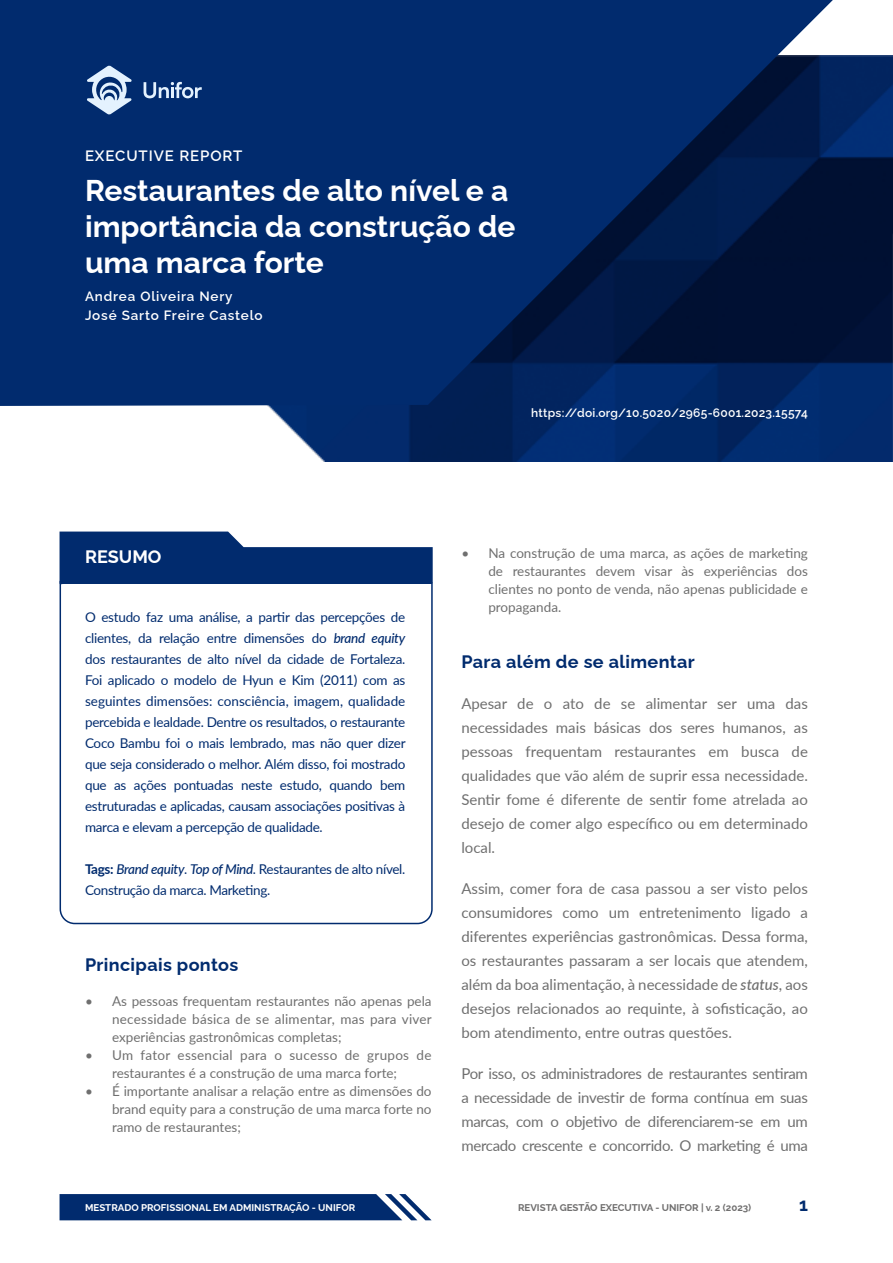
<style>
.page{position:relative;width:893px;height:1263px;background:#fff}
.page>*{position:absolute;margin:0;border:0;box-sizing:border-box;transform-origin:0 0}
.t1{font:700 30px/36px "Raleway";color:#fff}
.t2{font:700 18px "Raleway";letter-spacing:.02em;color:#012b6e}
.t3{font:700 18px "Raleway";color:#fff}
.t4{font:15px/24px "Lato";color:#6f6f6f;text-align:justify}
.t5{font:600 15px "Raleway";letter-spacing:.06em;color:#fff}
.t6{font:13.5px/21px "Lato";letter-spacing:-.025em;color:#012b6e;text-align:justify}
.t7{font:13.5px/18px "Lato";color:#6f6f6f;text-align:justify}
.t8{font:600 13.5px/19.5px "Raleway";letter-spacing:.06em;color:#fff}
.t9{font:600 12px "Raleway";letter-spacing:.02em;color:#fff}
.t10{font:700 9.75px "Raleway";color:#fff}
.t11{font:700 9.75px "Raleway";color:#706f6f}
.s1{font-weight:500;font-style:italic}
.s2{font-weight:700}
</style>
<div class="page">
<img style="left:267px;top:55px;width:626px;height:407px">
<svg style="left:0;top:0;width:843px;height:406px;background:#022764"></svg>
<svg style="left:60px;top:1194px;width:372px;height:26px;background:#153c79"></svg>
<svg style="left:86px;top:65px;width:46px;height:50px;background:#6a87b0"></svg>
<svg style="left:144px;top:82px;width:58px;height:16px"></svg>
<svg style="left:59px;top:578px;width:374px;height:347px"></svg>
<svg style="left:60px;top:531px;width:373px;height:52px"></svg>
<p class="t5" style="left:85px;top:144px;width:159px">EXECUTIVE REPORT</p>
<h1 class="t1" style="left:85px;top:169px;width:432px">Restaurantes de alto nível e a importância da construção de uma marca forte</h1>
<p class="t8" style="left:85px;top:285px;width:179px">Andrea Oliveira Nery<br>José Sarto Freire Castelo</p>
<p class="t9" style="left:531px;top:404px;width:278px">https://doi.org/10.5020/2965-6001.2023.15574</p>
<p class="t3" style="left:85px;top:543px;width:78px">RESUMO</p>
<p class="t6" style="left:85px;top:606px;width:322px">O estudo faz uma análise, a partir das percepções de clientes, da relação entre dimensões do <span class="s1">brand equity </span>dos restaurantes de alto nível da cidade de Fortaleza.<br>Foi aplicado o modelo de Hyun e Kim (2011) com as seguintes dimensões: consciência, imagem, qualidade percebida e lealdade. Dentre os resultados, o restaurante Coco Bambu foi o mais lembrado, mas não quer dizer que seja considerado o melhor. Além disso, foi mostrado que as ações pontuadas neste estudo, quando bem estruturadas e aplicadas, causam associações positivas à marca e elevam a percepção de qualidade.</p>
<p class="t6" style="left:85px;top:858px;width:322px"><span class="s2">Tags:</span> <span class="s1">Brand equity</span>. <span class="s1">Top of Mind</span>. Restaurantes de alto nível.<br>Construção da marca. Marketing.</p>
<p class="t2" style="left:85px;top:950px;width:155px">Principais pontos</p>
<p class="t7" style="left:112px;top:991px;width:321px;text-indent:-27px">• As pessoas frequentam restaurantes não apenas pela necessidade básica de se alimentar, mas para viver experiências gastronômicas completas;</p>
<p class="t7" style="left:85px;top:1045px;width:348px;text-align:center">• Um fator essencial para o sucesso de grupos de restaurantes é a construção de uma marca forte;</p>
<p class="t7" style="left:112px;top:1081px;width:321px;text-indent:-27px">• É importante analisar a relação entre as dimensões do brand equity para a construção de uma marca forte no ramo de restaurantes;</p>
<p class="t7" style="left:488px;top:544px;width:321px;text-indent:-27px">• Na construção de uma marca, as ações de marketing de restaurantes devem visar às experiências dos clientes no ponto de venda, não apenas publicidade e propaganda.</p>
<p class="t2" style="left:461px;top:647px;width:235px">Para além de se alimentar</p>
<p class="t4" style="left:461px;top:691px;width:348px">Apesar de o ato de se alimentar ser uma das necessidades mais básicas dos seres humanos, as pessoas frequentam restaurantes em busca de qualidades que vão além de suprir essa necessidade.<br>Sentir fome é diferente de sentir fome atrelada ao desejo de comer algo específico ou em determinado local.</p>
<p class="t4" style="left:461px;top:876px;width:348px">Assim, comer fora de casa passou a ser visto pelos consumidores como um entretenimento ligado a diferentes experiências gastronômicas. Dessa forma, os restaurantes passaram a ser locais que atendem, além da boa alimentação, à necessidade de <span class="s1">status</span>, aos desejos relacionados ao requinte, à sofisticação, ao bom atendimento, entre outras questões.</p>
<p class="t4" style="left:461px;top:1061px;width:348px">Por isso, os administradores de restaurantes sentiram a necessidade de investir de forma contínua em suas marcas, com o objetivo de diferenciarem-se em um mercado crescente e concorrido. O marketing é uma</p>
<p class="t10" style="left:85px;top:1199px;width:272px">MESTRADO PROFISSIONAL EM ADMINISTRAÇÃO - UNIFOR</p>
<p class="t11" style="left:518px;top:1199px;width:235px">REVISTA GESTÃO EXECUTIVA - UNIFOR | v. 2 (2023)</p>
<p class="t2" style="left:799px;top:1190px;width:10px">1</p>
</div>
